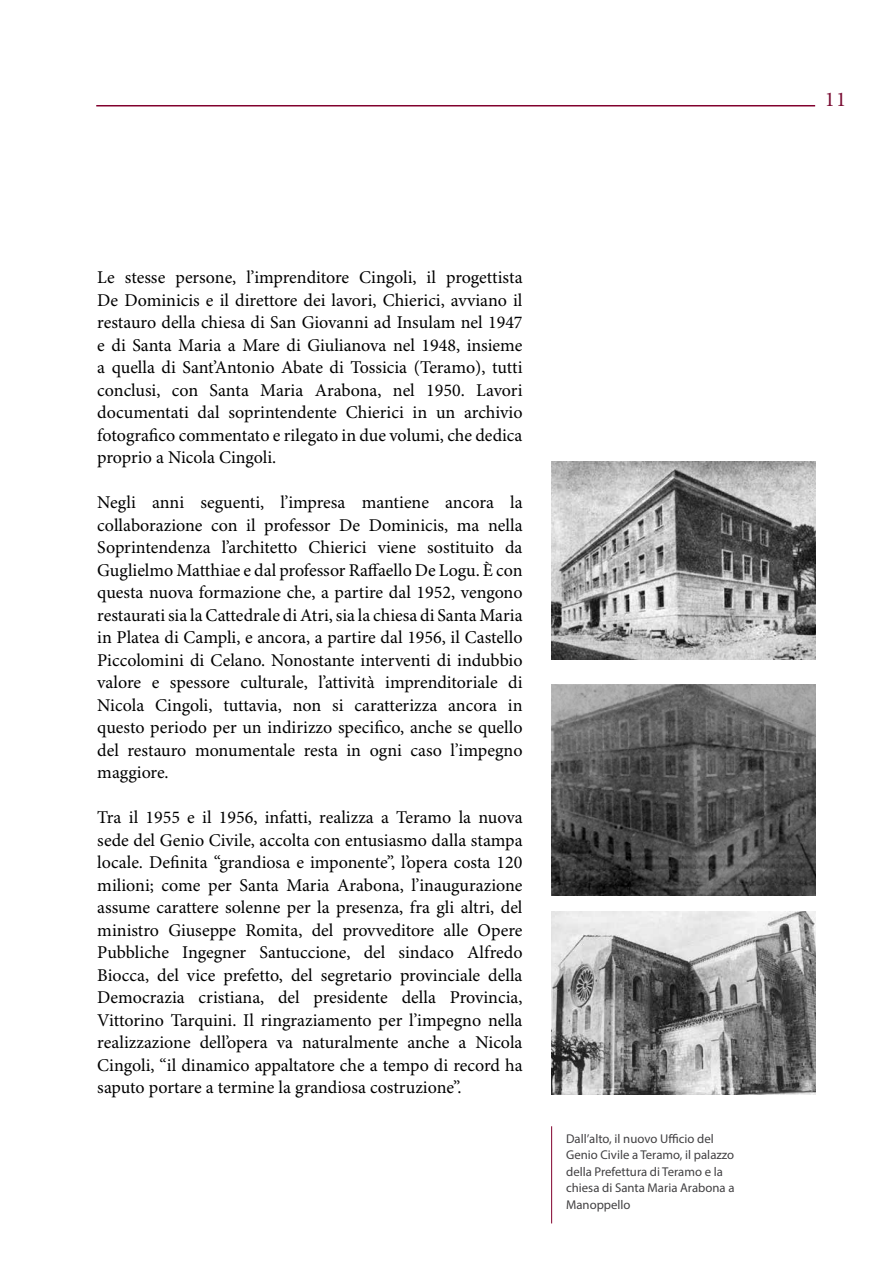
<style>
.page{position:relative;width:893px;height:1263px;background:#fff}
.page>*{position:absolute;margin:0;border:0;box-sizing:border-box;transform-origin:0 0}
.t1{font:21px "Minion Pro";color:#7a0e34}
.t2{font:18px/22.5px "Minion Pro";color:#000;text-align:justify}
.t3{font:12.75px/16.5px "Myriad Pro";color:#414042}
</style>
<div class="page">
<hr style="left:551px;top:1126px;width:1px;height:97px;background:#81002d">
<img style="left:551px;top:911px;width:264px;height:184px">
<img style="left:551px;top:462px;width:264px;height:197px">
<img style="left:551px;top:685px;width:264px;height:210px">
<hr style="left:96px;top:105px;width:719px;height:1px;background:#81002d">
<p class="t2" style="left:97px;top:267px;width:427px">Le stesse persone, l’imprenditore Cingoli, il progettista De Dominicis e il direttore dei lavori, Chierici, avviano il restauro della chiesa di San Giovanni ad Insulam nel 1947 e di Santa Maria a Mare di Giulianova nel 1948, insieme a quella di Sant’Antonio Abate di Tossicia (Teramo), tutti conclusi, con Santa Maria Arabona, nel 1950. Lavori documentati dal soprintendente Chierici in un archivio fotografico commentato e rilegato in due volumi, che dedica proprio a Nicola Cingoli.</p>
<p class="t2" style="left:97px;top:492px;width:427px">Negli anni seguenti, l’impresa mantiene ancora la collaborazione con il professor De Dominicis, ma nella Soprintendenza l’architetto Chierici viene sostituito da Guglielmo Matthiae e dal professor Raffaello De Logu. È con questa nuova formazione che, a partire dal 1952, vengono restaurati sia la Cattedrale di Atri, sia la chiesa di Santa Maria in Platea di Campli, e ancora, a partire dal 1956, il Castello Piccolomini di Celano. Nonostante interventi di indubbio valore e spessore culturale, l’attività imprenditoriale di Nicola Cingoli, tuttavia, non si caratterizza ancora in questo periodo per un indirizzo specifico, anche se quello del restauro monumentale resta in ogni caso l’impegno maggiore.</p>
<p class="t2" style="left:97px;top:807px;width:427px">Tra il 1955 e il 1956, infatti, realizza a Teramo la nuova sede del Genio Civile, accolta con entusiasmo dalla stampa locale. Definita “grandiosa e imponente”, l’opera costa 120 milioni; come per Santa Maria Arabona, l’inaugurazione assume carattere solenne per la presenza, fra gli altri, del ministro Giuseppe Romita, del provveditore alle Opere Pubbliche Ingegner Santuccione, del sindaco Alfredo Biocca, del vice prefetto, del segretario provinciale della Democrazia cristiana, del presidente della Provincia, Vittorino Tarquini. Il ringraziamento per l’impegno nella realizzazione dell’opera va naturalmente anche a Nicola Cingoli, “il dinamico appaltatore che a tempo di record ha saputo portare a termine la grandiosa costruzione”.</p>
<p class="t3" style="left:566px;top:1130px;width:170px">Dall’alto, il nuovo Ufficio del<br>Genio Civile a Teramo, il palazzo della Prefettura di Teramo e la chiesa di Santa Maria Arabona a<br>Manoppello</p>
<p class="t1" style="left:825px;top:87px;width:23px">11</p>
</div>
